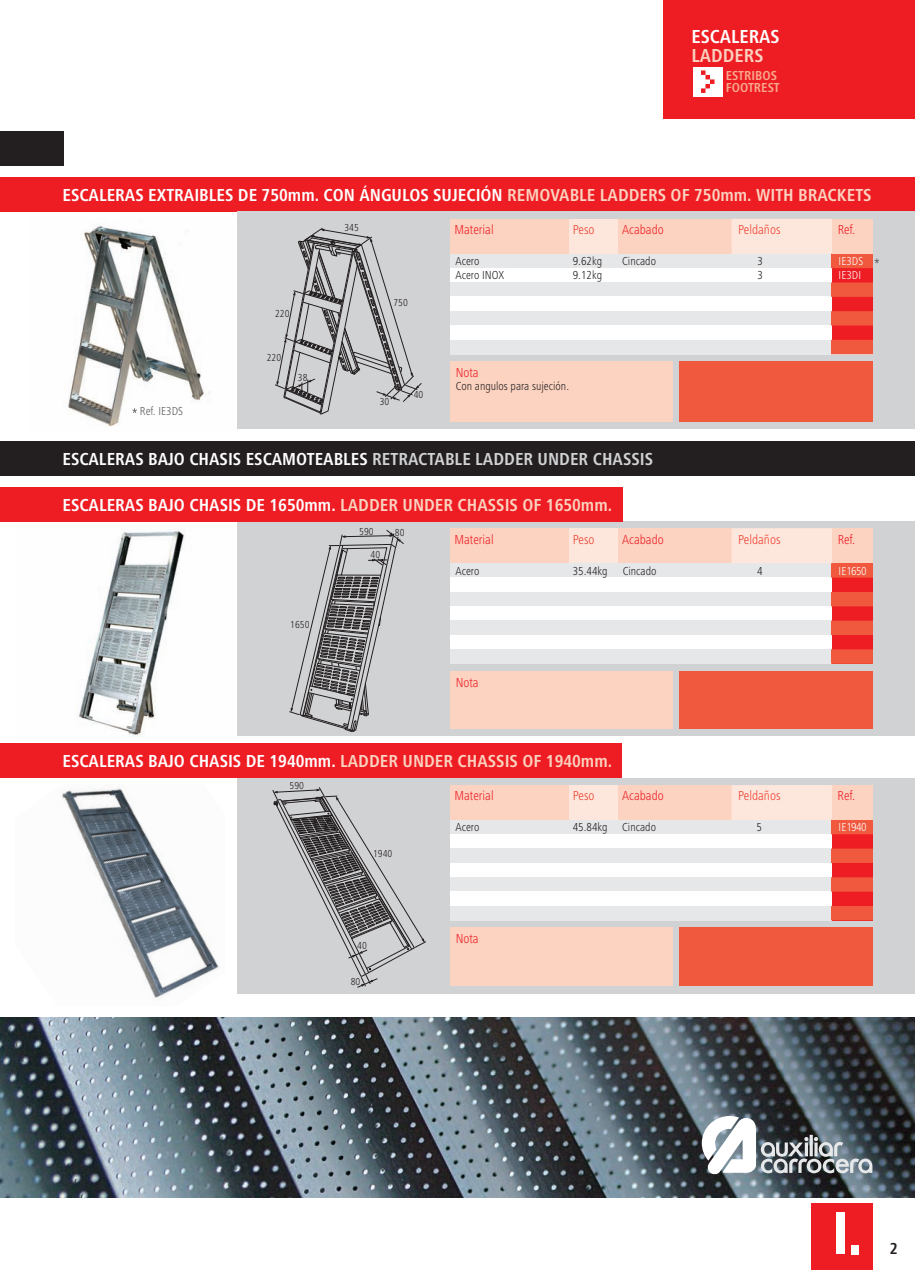
<style>
.page{position:relative;width:915px;height:1270px;background:#fff}
.page>*{position:absolute;margin:0;border:0;box-sizing:border-box;transform-origin:0 0}
.t1{font:700 condensed 57.75px "Helvetica Neue";color:#fff}
.t2{font:700 condensed 19.5px/18.9px "Frutiger Next LT";color:#fff}
.t3{font:700 condensed 18px "Frutiger Next LT";color:#fff}
.t4{font:700 condensed 16.5px "Frutiger Next LT";color:#231f20}
.t5{font:300 condensed 13.5px "Frutiger Next LT";color:#ee1d23}
.t6{font:300 condensed 13.5px "Frutiger Next LT";color:#ef3e2e}
.t7{font:700 condensed 13.5px/12.9px "Frutiger Next LT";color:#f8a98e}
.t8{font:300 condensed 12px "Frutiger Next LT";color:#231f20}
.t9{font:300 condensed 12px "Frutiger Next LT";color:#fff}
.t10{font:300 condensed 12px "Frutiger Next LT";color:#57585a}
.t11{font:300 condensed 10.5px "Frutiger Next LT";color:#231f20}
.s1{color:#fcd2c0}
.s2{color:#d1d2d4}
</style>
<div class="page">
<img style="left:68px;top:225px;width:141px;height:201px">
<img style="left:18px;top:521px;width:219px;height:215px">
<img style="left:0;top:1017px;width:914px;height:180px">
<div style="left:0;top:177px;width:914px;height:35px;background:#ee1d23"></div>
<div style="left:237px;top:212px;width:677px;height:217px;background:#d1d2d4"></div>
<div style="left:679px;top:361px;width:193px;height:60px;background:#f0593e"></div>
<div style="left:450px;top:254px;width:422px;height:14px;background:#e6e7e9"></div>
<div style="left:450px;top:268px;width:422px;height:14px;background:#fff"></div>
<div style="left:450px;top:282px;width:422px;height:15px;background:#e6e7e9"></div>
<div style="left:450px;top:297px;width:422px;height:14px;background:#fff"></div>
<div style="left:450px;top:311px;width:422px;height:14px;background:#e6e7e9"></div>
<div style="left:450px;top:325px;width:422px;height:15px;background:#fff"></div>
<div style="left:450px;top:340px;width:422px;height:14px;background:#e6e7e9"></div>
<div style="left:450px;top:361px;width:222px;height:60px;background:#fcd2c0"></div>
<div style="left:568px;top:219px;width:50px;height:35px;background:#fde7dc"></div>
<div style="left:450px;top:219px;width:118px;height:35px;background:#fcd2c0"></div>
<div style="left:617px;top:219px;width:114px;height:35px;background:#fcd2c0"></div>
<div style="left:731px;top:219px;width:100px;height:35px;background:#fde7dc"></div>
<div style="left:831px;top:219px;width:41px;height:35px;background:#fcd2c0"></div>
<div style="left:237px;top:521px;width:677px;height:215px;background:#d1d2d4"></div>
<div style="left:679px;top:671px;width:193px;height:58px;background:#f0593e"></div>
<div style="left:450px;top:563px;width:422px;height:14px;background:#e6e7e9"></div>
<div style="left:450px;top:577px;width:422px;height:15px;background:#fff"></div>
<div style="left:450px;top:592px;width:422px;height:14px;background:#e6e7e9"></div>
<div style="left:450px;top:606px;width:422px;height:14px;background:#fff"></div>
<div style="left:450px;top:620px;width:422px;height:15px;background:#e6e7e9"></div>
<div style="left:450px;top:635px;width:422px;height:14px;background:#fff"></div>
<div style="left:450px;top:649px;width:422px;height:14px;background:#e6e7e9"></div>
<svg style="left:831px;top:563px;width:41px;height:100px;background:#ef4134"></svg>
<div style="left:450px;top:671px;width:222px;height:58px;background:#fcd2c0"></div>
<div style="left:568px;top:528px;width:50px;height:35px;background:#fde7dc"></div>
<div style="left:450px;top:528px;width:118px;height:35px;background:#fcd2c0"></div>
<div style="left:617px;top:528px;width:114px;height:35px;background:#fcd2c0"></div>
<div style="left:731px;top:528px;width:100px;height:35px;background:#fde7dc"></div>
<div style="left:831px;top:528px;width:41px;height:35px;background:#fcd2c0"></div>
<div style="left:237px;top:778px;width:677px;height:215px;background:#d1d2d4"></div>
<div style="left:679px;top:927px;width:193px;height:58px;background:#f0593e"></div>
<div style="left:450px;top:820px;width:422px;height:14px;background:#e6e7e9"></div>
<div style="left:450px;top:834px;width:422px;height:14px;background:#fff"></div>
<div style="left:450px;top:848px;width:422px;height:15px;background:#e6e7e9"></div>
<div style="left:450px;top:863px;width:422px;height:14px;background:#fff"></div>
<div style="left:450px;top:877px;width:422px;height:14px;background:#e6e7e9"></div>
<div style="left:450px;top:891px;width:422px;height:15px;background:#fff"></div>
<div style="left:450px;top:906px;width:422px;height:14px;background:#e6e7e9"></div>
<svg style="left:831px;top:820px;width:41px;height:100px;background:#ef4134"></svg>
<div style="left:450px;top:927px;width:222px;height:58px;background:#fcd2c0"></div>
<div style="left:568px;top:785px;width:50px;height:35px;background:#fde7dc"></div>
<div style="left:450px;top:785px;width:118px;height:35px;background:#fcd2c0"></div>
<div style="left:617px;top:785px;width:114px;height:35px;background:#fcd2c0"></div>
<div style="left:731px;top:785px;width:100px;height:35px;background:#fde7dc"></div>
<div style="left:831px;top:785px;width:41px;height:35px;background:#fcd2c0"></div>
<div style="left:0;top:487px;width:622px;height:34px;background:#ee1d23"></div>
<div style="left:0;top:743px;width:622px;height:35px;background:#ee1d23"></div>
<div style="left:0;top:131px;width:64px;height:35px;background:#231f20"></div>
<div style="left:810px;top:1203px;width:62px;height:66px;background:#ee1d23"></div>
<div style="left:663px;top:0;width:251px;height:119px;background:#ee1d23"></div>
<div style="left:693px;top:67px;width:29px;height:29px;background:#fff"></div>
<svg style="left:701px;top:70px;width:13px;height:23px"></svg>
<div style="left:0;top:441px;width:914px;height:34px;background:#231f20"></div>
<svg style="left:132px;top:408px;width:5px;height:5px"></svg>
<svg style="left:831px;top:254px;width:48px;height:100px;background:#eb5348"></svg>
<img style="left:62px;top:787px;width:157px;height:213px">
<svg style="left:275px;top:228px;width:147px;height:187px"></svg>
<svg style="left:289px;top:530px;width:115px;height:202px"></svg>
<svg style="left:272px;top:787px;width:154px;height:200px"></svg>
<svg style="left:701px;top:1116px;width:171px;height:59px"></svg>
<p class="t2" style="left:691px;top:29px;width:89px">ESCALERAS<br><span class="s1">LADDERS</span></p>
<p class="t7" style="left:725px;top:70px;width:55px">ESTRIBOS<br>FOOTREST</p>
<p class="t3" style="left:62px;top:188px;width:810px">ESCALERAS EXTRAIBLES DE 750mm. CON ÁNGULOS SUJECIÓN <span class="s1">REMOVABLE LADDERS OF 750mm. WITH BRACKETS</span></p>
<p class="t10" style="left:140px;top:406px;width:45px">Ref. IE3DS</p>
<p class="t11" style="left:275px;top:309px;width:16px">220</p>
<p class="t11" style="left:267px;top:353px;width:16px">220</p>
<p class="t11" style="left:298px;top:373px;width:11px">38</p>
<p class="t11" style="left:344px;top:224px;width:16px">345</p>
<p class="t11" style="left:393px;top:298px;width:16px">750</p>
<p class="t11" style="left:380px;top:397px;width:11px">30</p>
<p class="t11" style="left:414px;top:391px;width:11px">40</p>
<p class="t5" style="left:454px;top:225px;width:41px">Material</p>
<p class="t6" style="left:573px;top:225px;width:23px">Peso</p>
<p class="t5" style="left:622px;top:225px;width:43px">Acabado</p>
<p class="t6" style="left:738px;top:225px;width:44px">Peldaños</p>
<p class="t5" style="left:837px;top:225px;width:19px">Ref.</p>
<p class="t8" style="left:455px;top:256px;width:25px">Acero</p>
<p class="t8" style="left:572px;top:256px;width:31px">9.62kg</p>
<p class="t9" style="left:838px;top:256px;width:26px">IE3DS</p>
<p class="t8" style="left:622px;top:256px;width:35px">Cincado</p>
<p class="t8" style="left:757px;top:256px;width:7px">3</p>
<p class="t8" style="left:455px;top:270px;width:50px">Acero INOX</p>
<p class="t8" style="left:572px;top:270px;width:31px">9.12kg</p>
<p class="t8" style="left:757px;top:270px;width:7px">3</p>
<p class="t9" style="left:838px;top:270px;width:24px">IE3DI</p>
<p class="t5" style="left:455px;top:367px;width:25px">Nota</p>
<p class="t8" style="left:455px;top:381px;width:115px">Con angulos para sujeción.</p>
<p class="t3" style="left:62px;top:451px;width:592px">ESCALERAS BAJO CHASIS ESCAMOTEABLES <span class="s2">RETRACTABLE LADDER UNDER CHASSIS</span></p>
<p class="t3" style="left:62px;top:498px;width:551px">ESCALERAS BAJO CHASIS DE 1650mm. <span class="s1">LADDER UNDER CHASSIS OF 1650mm.</span></p>
<p class="t11" style="left:290px;top:620px;width:21px">1650</p>
<p class="t11" style="left:359px;top:527px;width:16px">590</p>
<p class="t11" style="left:395px;top:528px;width:11px">80</p>
<p class="t11" style="left:370px;top:550px;width:11px">40</p>
<p class="t5" style="left:454px;top:534px;width:41px">Material</p>
<p class="t6" style="left:573px;top:534px;width:23px">Peso</p>
<p class="t5" style="left:622px;top:534px;width:43px">Acabado</p>
<p class="t6" style="left:738px;top:534px;width:44px">Peldaños</p>
<p class="t5" style="left:837px;top:534px;width:19px">Ref.</p>
<p class="t8" style="left:622px;top:566px;width:35px">Cincado</p>
<p class="t8" style="left:757px;top:566px;width:7px">4</p>
<p class="t8" style="left:455px;top:566px;width:25px">Acero</p>
<p class="t8" style="left:572px;top:566px;width:36px">35.44kg</p>
<p class="t9" style="left:838px;top:566px;width:30px">IE1650</p>
<p class="t5" style="left:455px;top:677px;width:25px">Nota</p>
<p class="t3" style="left:62px;top:754px;width:551px">ESCALERAS BAJO CHASIS DE 1940mm. <span class="s1">LADDER UNDER CHASSIS OF 1940mm.</span></p>
<p class="t11" style="left:289px;top:782px;width:16px">590</p>
<p class="t11" style="left:373px;top:849px;width:21px">1940</p>
<p class="t11" style="left:357px;top:942px;width:11px">40</p>
<p class="t11" style="left:351px;top:977px;width:11px">80</p>
<p class="t5" style="left:454px;top:790px;width:41px">Material</p>
<p class="t6" style="left:572px;top:790px;width:23px">Peso</p>
<p class="t5" style="left:622px;top:790px;width:43px">Acabado</p>
<p class="t6" style="left:738px;top:790px;width:44px">Peldaños</p>
<p class="t5" style="left:837px;top:790px;width:19px">Ref.</p>
<p class="t8" style="left:622px;top:822px;width:35px">Cincado</p>
<p class="t8" style="left:756px;top:822px;width:7px">5</p>
<p class="t8" style="left:455px;top:822px;width:25px">Acero</p>
<p class="t8" style="left:572px;top:822px;width:36px">45.84kg</p>
<p class="t9" style="left:838px;top:822px;width:30px">IE1940</p>
<p class="t5" style="left:455px;top:933px;width:25px">Nota</p>
<p class="t1" style="left:833px;top:1212px;width:30px">I.</p>
<p class="t4" style="left:889px;top:1241px;width:10px">2</p>
</div>
